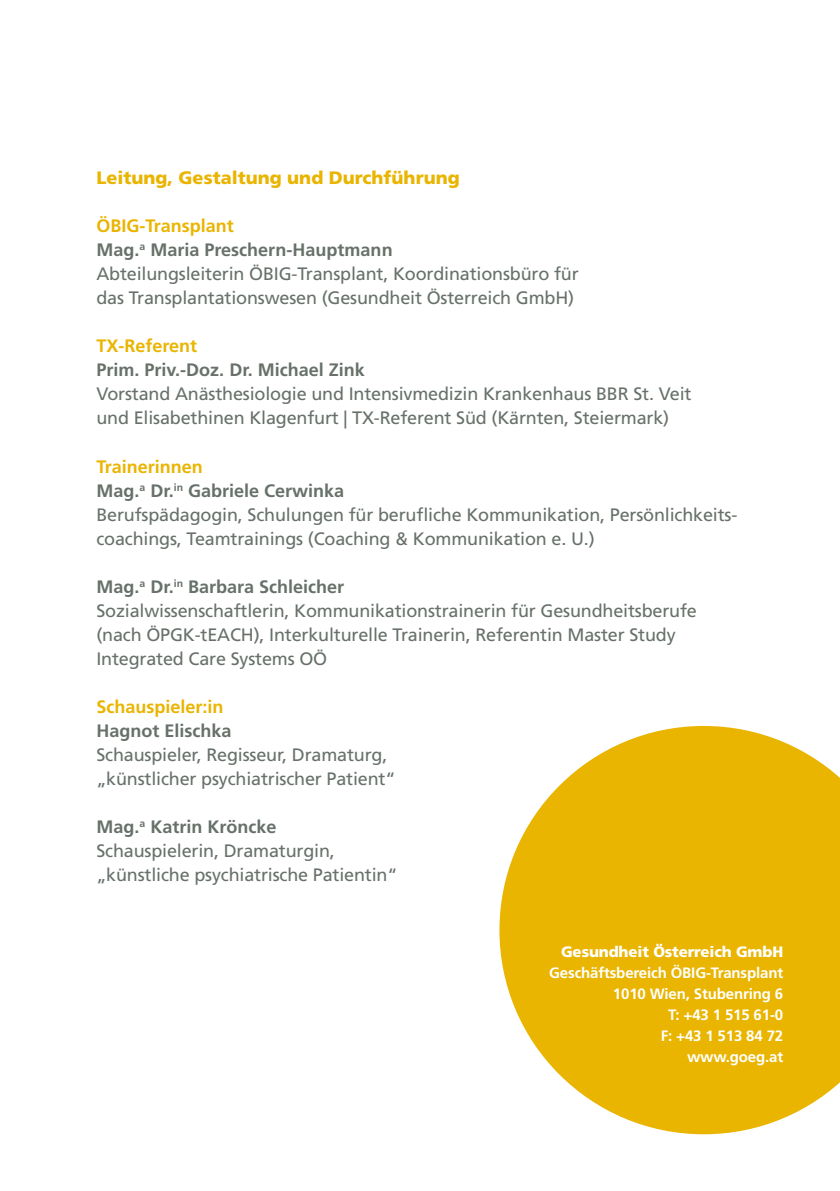
<style>
.page{position:relative;width:840px;height:1191px;background:#fff}
.page>*{position:absolute;margin:0;border:0;box-sizing:border-box;transform-origin:0 0}
.t1{font:18px/24px "Frutiger";letter-spacing:-.01em;color:#677169}
.t2{font:700 18px "Frutiger";color:#677169}
.t3{font:900 18px "Frutiger";color:#e9b500}
.t4{font:700 18px "Frutiger";color:#e9b500}
.t5{font:700 15px/21px "Frutiger";letter-spacing:-.01em;color:#fff;text-align:right}
.t6{font:900 15px "Frutiger";letter-spacing:-.01em;color:#fff}
.s1{font-weight:700;color:#e9b500}
.s2{font-weight:700}
</style>
<div class="page">
<svg style="left:499px;top:726px;width:340px;height:408px;fill:#e9b500"></svg>
<p class="t3" style="left:96px;top:167px;width:364px">Leitung, Gestaltung und Durchführung</p>
<p class="t1" style="left:96px;top:214px;width:483px"><span class="s1">ÖBIG-Transplant<br></span><span class="s2">Mag.</span><sup>a</sup> <span class="s2">Maria Preschern-Hauptmann<br></span>Abteilungsleiterin ÖBIG-Transplant, Koordinationsbüro für das Transplantationswesen (Gesundheit Österreich GmbH)</p>
<p class="t4" style="left:96px;top:336px;width:102px">TX-Referent</p>
<p class="t2" style="left:96px;top:359px;width:270px">Prim. Priv.-Doz. Dr. Michael Zink</p>
<p class="t1" style="left:96px;top:382px;width:596px">Vorstand Anästhesiologie und Intensivmedizin Krankenhaus BBR St. Veit und Elisabethinen Klagenfurt | TX-Referent Süd (Kärnten, Steiermark)</p>
<p class="t1" style="left:96px;top:454px;width:642px"><span class="s1">Trainerinnen<br></span><span class="s2">Mag.</span><sup>a</sup> <span class="s2">Dr.</span><sup>in</sup> <span class="s2">Gabriele Cerwinka<br></span>Berufspädagogin, Schulungen für berufliche Kommunikation, Persönlichkeits&shy;coachings, Teamtrainings (Coaching &amp; Kommunikation e. U.)</p>
<p class="t1" style="left:96px;top:574px;width:601px"><span class="s2">Mag.</span><sup>a</sup> <span class="s2">Dr.</span><sup>in</sup> <span class="s2">Barbara Schleicher<br></span>Sozialwissenschaftlerin, Kommunikationstrainerin für Gesundheitsberufe (nach ÖPGK-tEACH), Interkulturelle Trainerin, Referentin Master Study Integrated Care Systems OÖ</p>
<p class="t4" style="left:96px;top:695px;width:129px">Schauspieler:in</p>
<p class="t2" style="left:96px;top:719px;width:137px">Hagnot Elischka</p>
<p class="t1" style="left:96px;top:742px;width:300px">Schauspieler, Regisseur, Dramaturg, „künstlicher psychiatrischer Patient“</p>
<p class="t1" style="left:96px;top:814px;width:302px"><span class="s2">Mag.</span><sup>a</sup> <span class="s2">Katrin Kröncke<br></span>Schauspielerin, Dramaturgin, „künstliche psychiatrische Patientin“</p>
<p class="t6" style="left:560px;top:942px;width:223px">Gesundheit Österreich GmbH</p>
<p class="t5" style="left:549px;top:962px;width:235px">Geschäftsbereich ÖBIG-Transplant<br>1010 Wien, Stubenring 6<br>T: +43 1 515 61-0<br>F: +43 1 513 84 72<br>www.goeg.at</p>
</div>
